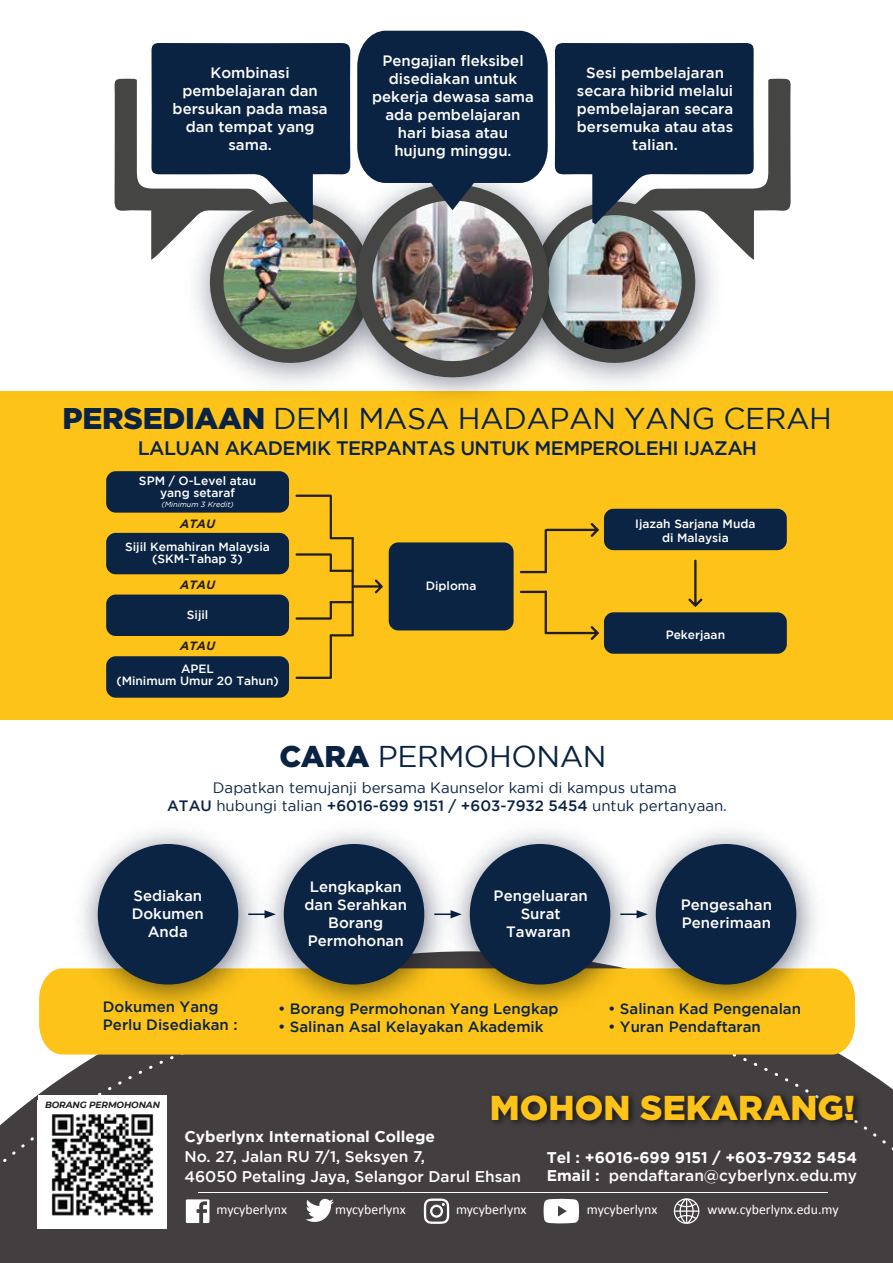
<style>
.page{position:relative;width:893px;height:1263px;background:#fff}
.page>*{position:absolute;margin:0;border:0;box-sizing:border-box;transform-origin:0 0}
.t1{font:900 34.5px "Gotham";color:#fec318}
.t2{font:30px "Gotham";letter-spacing:-.015em;color:#0a2343}
.t3{font:500 19.5px "Gotham";letter-spacing:-.03em;color:#0a2343}
.t4{font:700 15.45px/18px "Gotham";color:#fff}
.t5{font:500 15.45px/19.8px "Gotham";color:#fff}
.t6{font:500 15px/18px "Gotham";color:#fff;text-align:center}
.t7{font:500 15px/18px "Gotham";color:#0b2443}
.t8{font:15px/18px "Gotham";color:#0a2343;text-align:center}
.t9{font:13.8px "Calibri";color:#fff}
.t10{font:500 12px/12px "Gotham";color:#fff;text-align:center}
.t11{font:italic 700 12px "Gotham";color:#231f20}
.t12{font:italic 700 9px "Montserrat";letter-spacing:-.01em;color:#231f20}
.t13{font:italic 7.5px "Gotham";color:#fff}
.s1{font-weight:900}
.s2{font-weight:500}
</style>
<div class="page">
<div style="left:0;top:1220px;width:893px;height:43px;background:#433f41"></div>
<svg style="left:0;top:1000px;width:893px;height:220px;background:#524e4f"></svg>
<div style="left:0;top:391px;width:893px;height:328px;background:#fec318"></div>
<img style="left:484px;top:1082px;width:384px;height:54px">
<div style="left:38px;top:1095px;width:128px;height:129px;background:#fff"></div>
<img style="left:38px;top:1114px;width:128px;height:115px">
<hr style="left:198px;top:1192px;width:629px;height:1px;background:#fff">
<svg style="left:424px;top:1198px;width:25px;height:26px"></svg>
<svg style="left:186px;top:1199px;width:23px;height:24px"></svg>
<svg style="left:674px;top:1198px;width:26px;height:26px"></svg>
<svg style="left:544px;top:1199px;width:35px;height:24px"></svg>
<svg style="left:306px;top:1198px;width:28px;height:24px"></svg>
<svg style="left:343px;top:374px;width:220px;height:17px"></svg>
<img style="left:114px;top:31px;width:677px;height:343px">
<div style="left:106px;top:471px;width:183px;height:42px;background:#0b2443;border-radius:10px"></div>
<div style="left:106px;top:533px;width:183px;height:41px;background:#0b2443;border-radius:10px"></div>
<div style="left:106px;top:594px;width:183px;height:42px;background:#0b2443;border-radius:10px"></div>
<div style="left:604px;top:509px;width:183px;height:41px;background:#0b2443;border-radius:10px"></div>
<div style="left:604px;top:612px;width:183px;height:42px;background:#0b2443;border-radius:10px"></div>
<div style="left:106px;top:656px;width:183px;height:42px;background:#0b2443;border-radius:10px"></div>
<div style="left:389px;top:542px;width:125px;height:88px;background:#0b2443;border-radius:10px"></div>
<svg style="left:510px;top:523px;width:89px;height:50px"></svg>
<svg style="left:510px;top:591px;width:89px;height:49px"></svg>
<svg style="left:295px;top:495px;width:88px;height:184px"></svg>
<svg style="left:688px;top:560px;width:14px;height:47px"></svg>
<div style="left:39px;top:968px;width:816px;height:86px;background:#fec318"></div>
<img style="left:63px;top:832px;width:185px;height:194px">
<div style="left:98px;top:844px;width:140px;height:140px;background:#0b2443;border-radius:50%"></div>
<img style="left:248px;top:832px;width:187px;height:194px">
<div style="left:284px;top:844px;width:140px;height:140px;background:#0b2443;border-radius:50%"></div>
<img style="left:435px;top:832px;width:186px;height:194px">
<div style="left:470px;top:844px;width:140px;height:140px;background:#0b2443;border-radius:50%"></div>
<img style="left:621px;top:832px;width:215px;height:194px">
<div style="left:656px;top:844px;width:140px;height:140px;background:#0b2443;border-radius:50%"></div>
<p class="t6" style="left:173px;top:64px;width:157px">Kombinasi pembelajaran dan bersukan pada masa dan tempat yang sama.</p>
<p class="t6" style="left:372px;top:52px;width:163px">Pengajian fleksibel disediakan untuk pekerja dewasa sama ada pembelajaran hari biasa atau hujung minggu.</p>
<p class="t6" style="left:577px;top:63px;width:158px">Sesi pembelajaran secara hibrid melalui pembelajaran secara bersemuka atau atas talian.</p>
<h2 class="t2" style="left:63px;top:402px;width:771px"><span class="s1">PERSEDIAAN</span> DEMI MASA HADAPAN YANG CERAH</h2>
<h3 class="t3" style="left:138px;top:437px;width:621px">LALUAN AKADEMIK TERPANTAS UNTUK MEMPEROLEHI IJAZAH</h3>
<p class="t10" style="left:139px;top:474px;width:119px">SPM / O-Level atau yang setaraf</p>
<p class="t13" style="left:161px;top:501px;width:74px">(Minimum 3 Kredit)</p>
<p class="t11" style="left:180px;top:517px;width:36px">ATAU</p>
<p class="t10" style="left:125px;top:540px;width:146px">Sijil Kemahiran Malaysia (SKM-Tahap 3)</p>
<p class="t11" style="left:180px;top:578px;width:36px">ATAU</p>
<p class="t10" style="left:187px;top:609px;width:23px">Sijil</p>
<p class="t11" style="left:180px;top:639px;width:36px">ATAU</p>
<p class="t10" style="left:116px;top:663px;width:164px">APEL<br>(Minimum Umur 20 Tahun)</p>
<p class="t10" style="left:426px;top:579px;width:52px">Diploma</p>
<p class="t10" style="left:635px;top:516px;width:122px;line-height:14.4px">Ijazah Sarjana Muda di Malaysia</p>
<p class="t10" style="left:666px;top:628px;width:61px">Pekerjaan</p>
<h2 class="t2" style="left:279px;top:739px;width:329px"><span class="s1">CARA</span> PERMOHONAN</h2>
<p class="t8" style="left:167px;top:779px;width:561px">Dapatkan temujanji bersama Kaunselor kami di kampus utama<br><span class="s2">ATAU</span> hubungi talian <span class="s2">+6016-699 9151 / +603-7932 5454</span> untuk pertanyaan.</p>
<p class="t6" style="left:132px;top:886px;width:74px">Sediakan<br>Dokumen<br>Anda</p>
<p class="t6" style="left:305px;top:877px;width:104px">Lengkapkan dan Serahkan<br>Borang<br>Permohonan</p>
<p class="t6" style="left:494px;top:886px;width:96px">Pengeluaran<br>Surat<br>Tawaran</p>
<p class="t6" style="left:681px;top:895px;width:93px;text-align:left">Pengesahan<br>Penerimaan</p>
<p class="t7" style="left:103px;top:997px;width:136px">Dokumen Yang<br>Perlu Disediakan :</p>
<p class="t7" style="left:278px;top:999px;width:282px">• Borang Permohonan Yang Lengkap</p>
<p class="t7" style="left:278px;top:1017px;width:267px">• Salinan Asal Kelayakan Akademik</p>
<p class="t7" style="left:608px;top:999px;width:194px">• Salinan Kad Pengenalan</p>
<p class="t7" style="left:608px;top:1017px;width:154px">• Yuran Pendaftaran</p>
<p class="t12" style="left:45px;top:1098px;width:117px">BORANG PERMOHONAN</p>
<h1 class="t1" style="left:490px;top:1087px;width:367px">MOHON SEKARANG!</h1>
<p class="t4" style="left:185px;top:1127px;width:252px">Cyberlynx International College</p>
<p class="t5" style="left:185px;top:1146px;width:338px">No. 27, Jalan RU 7/1, Seksyen 7,<br>46050 Petaling Jaya, Selangor Darul Ehsan</p>
<p class="t4" style="left:547px;top:1148px;width:312px">Tel : +6016-699 9151 / +603-7932 5454<br>Email : <span class="s2">pendaftaran@cyberlynx.edu.my</span></p>
<p class="t9" style="left:217px;top:1201px;width:72px">mycyberlynx</p>
<p class="t9" style="left:335px;top:1201px;width:72px">mycyberlynx</p>
<p class="t9" style="left:456px;top:1201px;width:72px">mycyberlynx</p>
<p class="t9" style="left:587px;top:1201px;width:72px">mycyberlynx</p>
<p class="t9" style="left:707px;top:1201px;width:133px">www.cyberlynx.edu.my</p>
</div>
